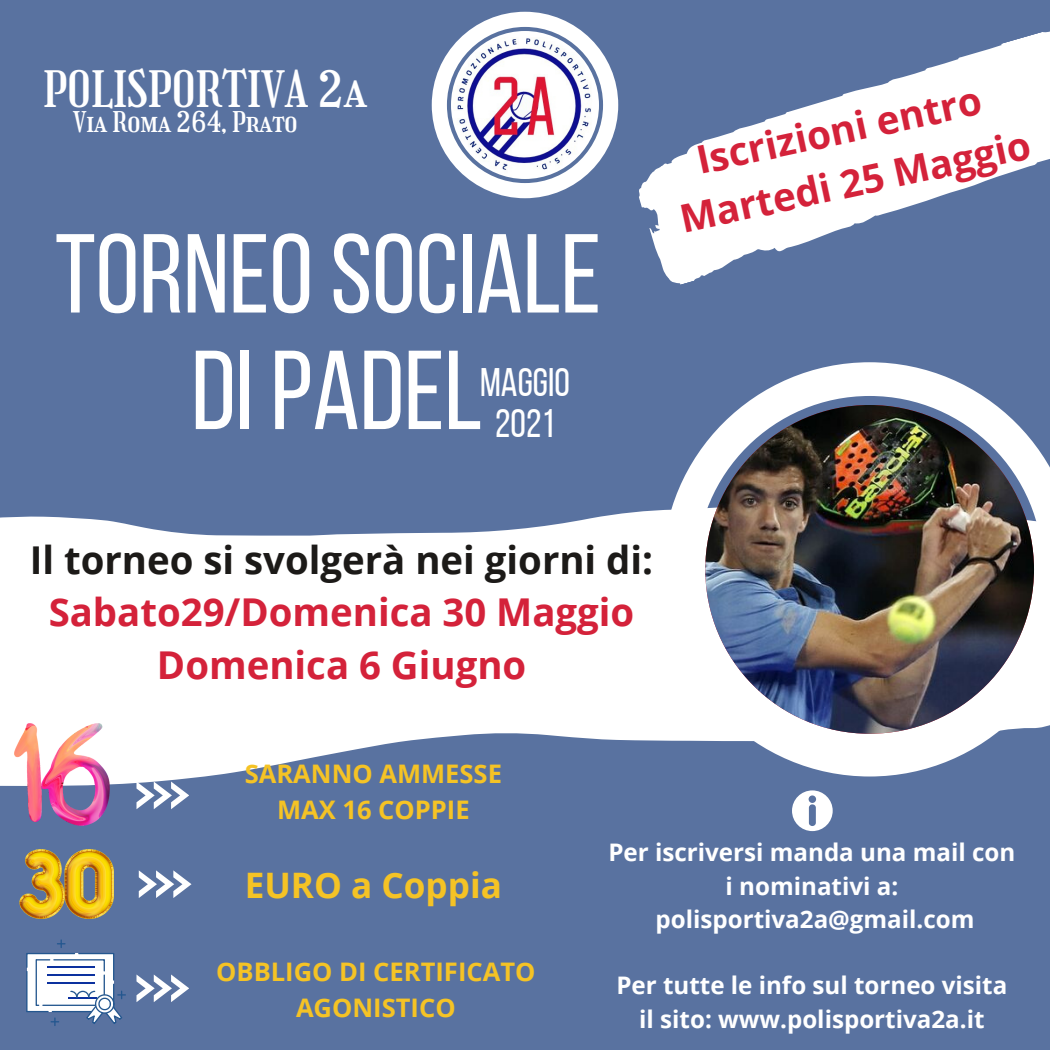
<style>
.page{position:relative;width:1050px;height:1050px;background:#5972a0}
.page>*{position:absolute;margin:0;border:0;box-sizing:border-box;transform-origin:0 0}
.t1{font:112px "Bebas Neue";color:#fff}
.t2{font:49px "Girassol";color:#fff}
.t3{font:39.73px "Bebas Neue";color:#fff}
.t4{font:700 38.68px "Open Sans";color:#d4223a}
.t5{font:700 38.32px "Open Sans";color:#d4223a}
.t6{font:700 38.32px "Open Sans";color:#1c1a18}
.t7{font:700 35.18px "Open Sans";color:#f5c325}
.t8{font:28px "Girassol";color:#fff}
.t9{font:700 25.55px/35.7px "Open Sans";color:#f5c325;text-align:center}
.t10{font:700 24.15px/33.2px "Open Sans";color:#fff;text-align:center}
</style>
<div class="page">
<svg style="left:432px;top:12px;width:186px;height:186px"></svg>
<svg style="left:0;top:510px;width:663px;height:295px;fill:#fff"></svg>
<svg style="left:131px;top:705px;width:53px;height:27px"></svg>
<svg style="left:26px;top:939px;width:100px;height:87px"></svg>
<svg style="left:137px;top:975px;width:52px;height:27px"></svg>
<svg style="left:139px;top:870px;width:52px;height:28px"></svg>
<svg style="left:792px;top:790px;width:41px;height:41px"></svg>
<img style="left:663px;top:362px;width:387px;height:415px">
<img style="left:20px;top:849px;width:93px;height:70px">
<svg style="left:639px;top:31px;width:411px;height:254px"></svg>
<img style="left:41px;top:723px;width:68px;height:103px">
<img style="left:15px;top:723px;width:26px;height:99px">
<svg style="left:137px;top:782px;width:52px;height:27px"></svg>
<p class="t2" style="left:43px;top:61px;width:325px">POLISPORTIVA 2a</p>
<p class="t8" style="left:73px;top:105px;width:226px">Via Roma 264, Prato</p>
<p class="t1" style="left:55px;top:229px;width:548px">TORNEOSOCIALE</p>
<p class="t1" style="left:191px;top:345px;width:292px">DI PADEL</p>
<p class="t3" style="left:480px;top:366px;width:91px">MAGGIO</p>
<p class="t3" style="left:495px;top:408px;width:61px">2021</p>
<p class="t4" style="left:691px;top:134px;width:292px;rotate:-12deg">Iscrizioni entro</p>
<p class="t4" style="left:675px;top:192px;width:359px;rotate:-12deg">Martedi 25 Maggio</p>
<p class="t6" style="left:30px;top:533px;width:625px">Il torneo si svolgerà nei giorni di:</p>
<p class="t5" style="left:49px;top:585px;width:587px">Sabato29/Domenica 30 Maggio</p>
<p class="t5" style="left:157px;top:638px;width:371px">Domenica 6 Giugno</p>
<p class="t9" style="left:245px;top:755px;width:259px">SARANNO AMMESSE<br>MAX 16 COPPIE</p>
<p class="t7" style="left:245px;top:861px;width:259px">EURO a Coppia</p>
<p class="t9" style="left:216px;top:954px;width:321px">OBBLIGO DI CERTIFICATO<br>AGONISTICO</p>
<p class="t10" style="left:608px;top:835px;width:408px">Per iscriversi manda una mail con i nominativi a:</p>
<p class="t10" style="left:656px;top:902px;width:321px">polisportiva2a@gmail.com</p>
<p class="t10" style="left:616px;top:968px;width:393px">Per tutte le info sul torneo visita il sito: www.polisportiva2a.it</p>
</div>
